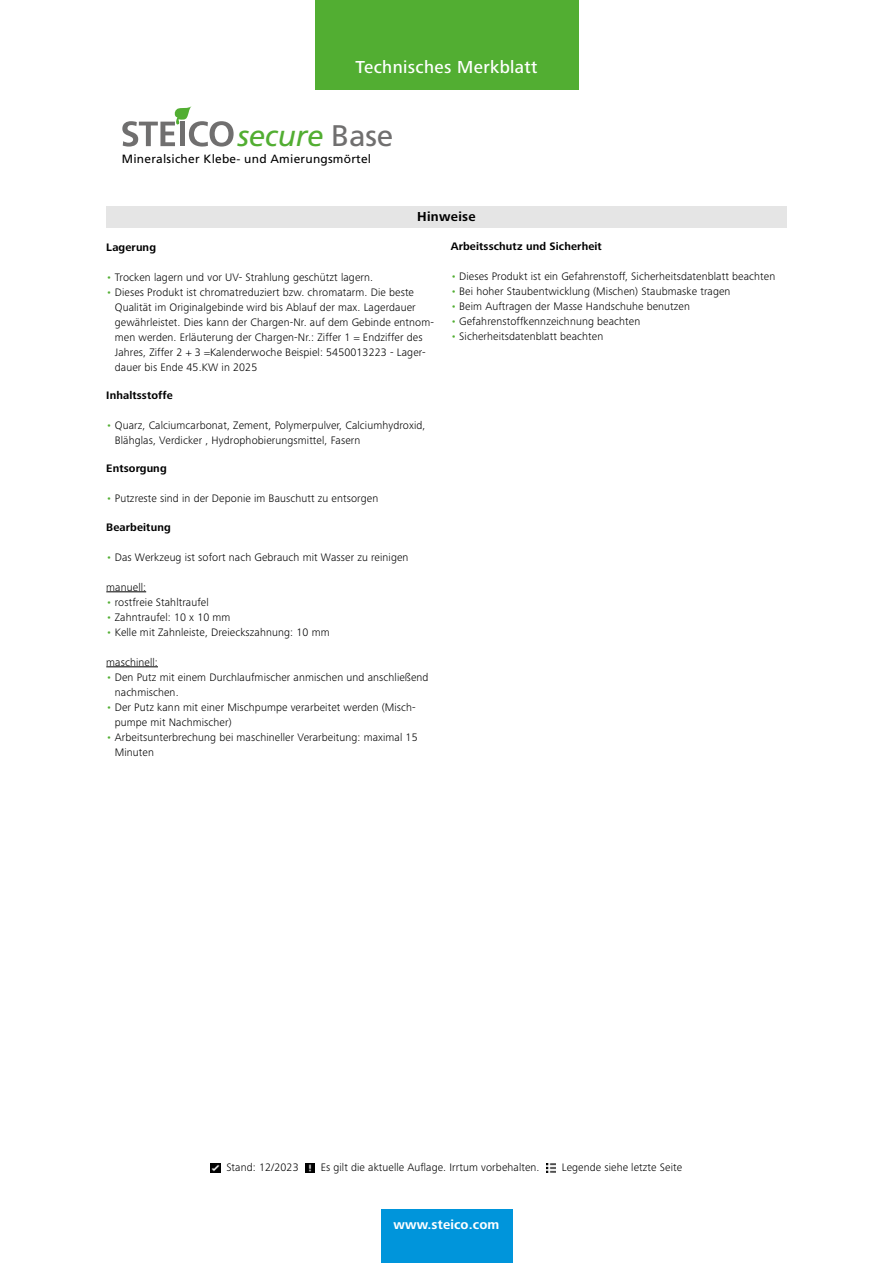
<style>
.page{position:relative;width:893px;height:1263px;background:#fff}
.page>*{position:absolute;margin:0;border:0;box-sizing:border-box;transform-origin:0 0}
.t1{font:italic 29.7px "Frutiger";letter-spacing:-.01em;color:#52ae32}
.t2{font:500 18px "Frutiger Next LTW1 G";letter-spacing:.02em;color:#fff}
.t3{font:700 13.5px "Frutiger Next LTW1 G";letter-spacing:.01em;color:#fff}
.t4{font:700 13.5px "Frutiger Next LTW1 G";letter-spacing:.02em;color:#000}
.t5{font:12px "Frutiger";letter-spacing:.02em;color:#000}
.t6{font:300 11.25px/15px "Frutiger Next LTW1 G";letter-spacing:.01em;color:#000}
.t7{font:700 11.25px "Frutiger Next LTW1 G";letter-spacing:.01em;color:#000}
.s1{font-style:normal;color:#706f6f}
.s2{color:#52ae32}
</style>
<div class="page">
<svg style="left:122px;top:106px;width:112px;height:41px"></svg>
<div style="left:106px;top:206px;width:681px;height:21px;background:#e5e5e5"></div>
<hr style="left:106px;top:591px;width:40px;height:1px;background:#000">
<hr style="left:106px;top:666px;width:52px;height:1px;background:#000">
<div style="left:315px;top:0;width:263px;height:89px;background:#52ae32"></div>
<div style="left:381px;top:1210px;width:131px;height:53px;background:#0095db"></div>
<svg style="left:211px;top:1163px;width:9px;height:9px"></svg>
<svg style="left:305px;top:1163px;width:9px;height:9px"></svg>
<svg style="left:546px;top:1163px;width:9px;height:9px"></svg>
<h2 class="t2" style="left:355px;top:56px;width:184px">Technisches Merkblatt</h2>
<h1 class="t1" style="left:237px;top:119px;width:157px">secure <span class="s1">Base</span></h1>
<p class="t5" style="left:122px;top:151px;width:251px">Mineralsicher Klebe- und Amierungsmörtel</p>
<p class="t4" style="left:417px;top:209px;width:60px">Hinweise</p>
<p class="t7" style="left:106px;top:240px;width:51px">Lagerung</p>
<p class="t6" style="left:106px;top:269px;width:268px"><span class="s2">•</span> Trocken lagern und vor UV- Strahlung geschützt lagern.</p>
<p class="t6" style="left:115px;top:284px;width:321px;text-indent:-9px"><span class="s2">•</span> Dieses Produkt ist chromatreduziert bzw. chromatarm. Die beste Qualität im Originalgebinde wird bis Ablauf der max. Lagerdauer gewährleistet. Dies kann der Chargen-Nr. auf dem Gebinde entnom&shy;men werden. Erläuterung der Chargen-Nr.: Ziffer 1 = Endziffer des Jahres, Ziffer 2 + 3 =Kalenderwoche Beispiel: 5450013223 - Lager&shy;dauer bis Ende 45.KW in 2025</p>
<p class="t7" style="left:106px;top:389px;width:68px">Inhaltsstoffe</p>
<p class="t6" style="left:115px;top:418px;width:312px;text-indent:-9px"><span class="s2">•</span> Quarz, Calciumcarbonat, Zement, Polymerpulver, Calciumhydroxid,<br>Blähglas, Verdicker , Hydrophobierungsmittel, Fasern</p>
<p class="t7" style="left:106px;top:462px;width:62px">Entsorgung</p>
<p class="t6" style="left:106px;top:491px;width:273px"><span class="s2">•</span> Putzreste sind in der Deponie im Bauschutt zu entsorgen</p>
<p class="t7" style="left:106px;top:520px;width:66px">Bearbeitung</p>
<p class="t6" style="left:106px;top:549px;width:304px"><span class="s2">•</span> Das Werkzeug ist sofort nach Gebrauch mit Wasser zu reinigen</p>
<p class="t6" style="left:106px;top:579px;width:41px">manuell:</p>
<p class="t6" style="left:106px;top:594px;width:104px"><span class="s2">•</span> rostfreie Stahltraufel</p>
<p class="t6" style="left:106px;top:609px;width:126px"><span class="s2">•</span> Zahntraufel: 10 x 10 mm</p>
<p class="t6" style="left:106px;top:624px;width:225px"><span class="s2">•</span> Kelle mit Zahnleiste, Dreieckszahnung: 10 mm</p>
<p class="t6" style="left:106px;top:654px;width:53px">maschinell:</p>
<p class="t6" style="left:115px;top:669px;width:315px;text-indent:-9px"><span class="s2">•</span> Den Putz mit einem Durchlaufmischer anmischen und anschließend nachmischen.</p>
<p class="t6" style="left:115px;top:699px;width:303px;text-indent:-9px"><span class="s2">•</span> Der Putz kann mit einer Mischpumpe verarbeitet werden (Misch&shy;pumpe mit Nachmischer)</p>
<p class="t6" style="left:115px;top:729px;width:304px;text-indent:-9px"><span class="s2">•</span> Arbeitsunterbrechung bei maschineller Verarbeitung: maximal 15<br>Minuten</p>
<p class="t7" style="left:451px;top:240px;width:153px">Arbeitsschutz und Sicherheit</p>
<p class="t6" style="left:451px;top:269px;width:326px"><span class="s2">•</span> Dieses Produkt ist ein Gefahrenstoff, Sicherheitsdatenblatt beachten</p>
<p class="t6" style="left:451px;top:284px;width:281px"><span class="s2">•</span> Bei hoher Staubentwicklung (Mischen) Staubmaske tragen</p>
<p class="t6" style="left:451px;top:299px;width:241px"><span class="s2">•</span> Beim Auftragen der Masse Handschuhe benutzen</p>
<p class="t6" style="left:451px;top:314px;width:191px"><span class="s2">•</span> Gefahrenstoffkennzeichnung beachten</p>
<p class="t6" style="left:451px;top:329px;width:154px"><span class="s2">•</span> Sicherheitsdatenblatt beachten</p>
<p class="t6" style="left:226px;top:1160px;width:74px">Stand: 12/2023</p>
<p class="t6" style="left:321px;top:1160px;width:220px">Es gilt die aktuelle Auflage. Irrtum vorbehalten.</p>
<p class="t6" style="left:562px;top:1160px;width:122px">Legende siehe letzte Seite</p>
<p class="t3" style="left:394px;top:1217px;width:107px">www.steico.com</p>
</div>
